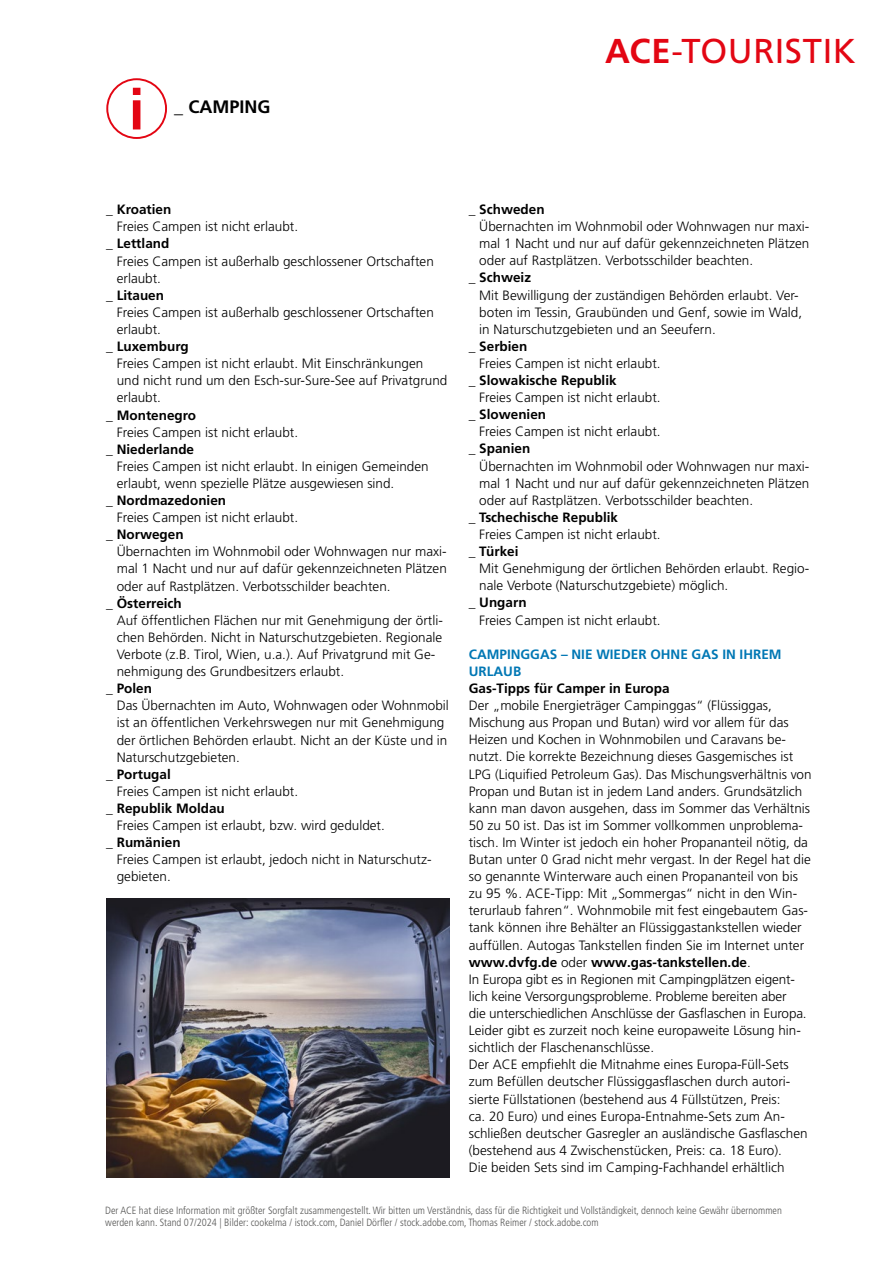
<style>
.page{position:relative;width:893px;height:1263px;background:#fff}
.page>*{position:absolute;margin:0;border:0;box-sizing:border-box;transform-origin:0 0}
.t1{font:34.5px "Frutiger LT Pro";letter-spacing:.015em;color:#e30613}
.t2{font:700 18px "Frutiger LT Pro";color:#000}
.t3{font:300 13.5px/17.1px "Frutiger LT Pro";color:#000}
.t4{font:700 13.5px "Frutiger LT Pro";color:#000}
.t5{font:700 13.5px/17.1px "Frutiger LT Pro";color:#0077b4}
.t6{font:300 condensed 10.5px/12px "Frutiger LT Pro";color:#575756}
.s1{font-weight:700}
</style>
<div class="page">
<svg style="left:133px;top:88px;width:7px;height:41px"></svg>
<div style="left:106px;top:78px;width:61px;height:61px;border:2px solid #e30613;border-radius:50%"></div>
<img style="left:106px;top:898px;width:343px;height:280px">
<h2 class="t2" style="left:174px;top:96px;width:98px">_ CAMPING</h2>
<h1 class="t1" style="left:605px;top:31px;width:252px"><span class="s1">ACE</span>-TOURISTIK</h1>
<p class="t4" style="left:106px;top:202px;width:67px">_ Kroatien</p>
<p class="t3" style="left:117px;top:218px;width:183px">Freies Campen ist nicht erlaubt.</p>
<p class="t4" style="left:106px;top:236px;width:65px">_ Lettland</p>
<p class="t3" style="left:117px;top:252px;width:319px">Freies Campen ist außerhalb geschlossener Ortschaften erlaubt.</p>
<p class="t4" style="left:106px;top:287px;width:59px">_ Litauen</p>
<p class="t3" style="left:117px;top:304px;width:319px">Freies Campen ist außerhalb geschlossener Ortschaften erlaubt.</p>
<p class="t4" style="left:106px;top:338px;width:84px">_ Luxemburg</p>
<p class="t3" style="left:117px;top:355px;width:332px">Freies Campen ist nicht erlaubt. Mit Einschränkungen und nicht rund um den Esch-sur-Sure-See auf Privatgrund erlaubt.</p>
<p class="t4" style="left:106px;top:407px;width:91px">_ Montenegro</p>
<p class="t3" style="left:117px;top:423px;width:183px">Freies Campen ist nicht erlaubt.</p>
<p class="t4" style="left:106px;top:441px;width:89px">_ Niederlande</p>
<p class="t3" style="left:117px;top:458px;width:313px">Freies Campen ist nicht erlaubt. In einigen Gemeinden erlaubt, wenn spezielle Plätze ausgewiesen sind.</p>
<p class="t4" style="left:106px;top:492px;width:121px">_ Nordmazedonien</p>
<p class="t3" style="left:117px;top:509px;width:183px">Freies Campen ist nicht erlaubt.</p>
<p class="t4" style="left:106px;top:527px;width:79px">_ Norwegen</p>
<p class="t3" style="left:117px;top:543px;width:332px;text-align:justify">Übernachten im Wohnmobil oder Wohnwagen nur maxi&shy;mal 1 Nacht und nur auf dafür gekennzeichneten Plätzen oder auf Rastplätzen. Verbotsschilder beachten.</p>
<p class="t4" style="left:106px;top:595px;width:77px">_ Österreich</p>
<p class="t3" style="left:117px;top:612px;width:328px">Auf öffentlichen Flächen nur mit Genehmigung der örtli&shy;chen Behörden. Nicht in Naturschutzgebieten. Regionale Verbote (z.B. Tirol, Wien, u.a.). Auf Privatgrund mit Ge&shy;nehmigung des Grundbesitzers erlaubt.</p>
<p class="t4" style="left:106px;top:681px;width:47px">_ Polen</p>
<p class="t3" style="left:117px;top:697px;width:334px">Das Übernachten im Auto, Wohnwagen oder Wohnmobil ist an öffentlichen Verkehrswegen nur mit Genehmigung der örtlichen Behörden erlaubt. Nicht an der Küste und in Naturschutzgebieten.</p>
<p class="t4" style="left:106px;top:766px;width:66px">_ Portugal</p>
<p class="t3" style="left:117px;top:783px;width:183px">Freies Campen ist nicht erlaubt.</p>
<p class="t4" style="left:106px;top:800px;width:120px">_ Republik Moldau</p>
<p class="t3" style="left:117px;top:817px;width:270px">Freies Campen ist erlaubt, bzw. wird geduldet.</p>
<p class="t4" style="left:106px;top:834px;width:76px">_ Rumänien</p>
<p class="t3" style="left:117px;top:851px;width:316px">Freies Campen ist erlaubt, jedoch nicht in Naturschutz&shy;gebieten.</p>
<p class="t4" style="left:469px;top:201px;width:77px">_ Schweden</p>
<p class="t3" style="left:479px;top:218px;width:332px;text-align:justify">Übernachten im Wohnmobil oder Wohnwagen nur maxi&shy;mal 1 Nacht und nur auf dafür gekennzeichneten Plätzen oder auf Rastplätzen. Verbotsschilder beachten.</p>
<p class="t4" style="left:469px;top:270px;width:64px">_ Schweiz</p>
<p class="t3" style="left:479px;top:286px;width:324px">Mit Bewilligung der zuständigen Behörden erlaubt. Ver&shy;boten im Tessin, Graubünden und Genf, sowie im Wald, in Naturschutzgebieten und an Seeufern.</p>
<p class="t4" style="left:469px;top:338px;width:60px">_ Serbien</p>
<p class="t3" style="left:479px;top:355px;width:183px">Freies Campen ist nicht erlaubt.</p>
<p class="t4" style="left:469px;top:372px;width:149px">_ Slowakische Republik</p>
<p class="t3" style="left:479px;top:389px;width:183px">Freies Campen ist nicht erlaubt.</p>
<p class="t4" style="left:469px;top:407px;width:79px">_ Slowenien</p>
<p class="t3" style="left:479px;top:423px;width:183px">Freies Campen ist nicht erlaubt.</p>
<p class="t4" style="left:469px;top:441px;width:63px">_ Spanien</p>
<p class="t3" style="left:479px;top:457px;width:332px;text-align:justify">Übernachten im Wohnmobil oder Wohnwagen nur maxi&shy;mal 1 Nacht und nur auf dafür gekennzeichneten Plätzen oder auf Rastplätzen. Verbotsschilder beachten.</p>
<p class="t4" style="left:469px;top:509px;width:151px">_ Tschechische Republik</p>
<p class="t3" style="left:479px;top:526px;width:183px">Freies Campen ist nicht erlaubt.</p>
<p class="t4" style="left:469px;top:543px;width:51px">_ Türkei</p>
<p class="t3" style="left:479px;top:560px;width:331px">Mit Genehmigung der örtlichen Behörden erlaubt. Regio&shy;nale Verbote (Naturschutzgebiete) möglich.</p>
<p class="t4" style="left:469px;top:595px;width:59px">_ Ungarn</p>
<p class="t3" style="left:479px;top:611px;width:183px">Freies Campen ist nicht erlaubt.</p>
<p class="t5" style="left:469px;top:645px;width:314px">CAMPINGGAS – NIE WIEDER OHNE GAS IN IHREM<br>URLAUB</p>
<p class="t4" style="left:469px;top:680px;width:202px">Gas-Tipps für Camper in Europa</p>
<p class="t3" style="left:469px;top:697px;width:344px">Der „mobile Energieträger Campinggas“ (Flüssiggas, Mischung aus Propan und Butan) wird vor allem für das Heizen und Kochen in Wohnmobilen und Caravans be&shy;nutzt. Die korrekte Bezeichnung dieses Gasgemisches ist LPG (Liquified Petroleum Gas). Das Mischungsverhältnis von Propan und Butan ist in jedem Land anders. Grundsätzlich kann man davon ausgehen, dass im Sommer das Verhältnis 50 zu 50 ist. Das ist im Sommer vollkommen unproblema&shy;tisch. Im Winter ist jedoch ein hoher Propananteil nötig, da Butan unter 0 Grad nicht mehr vergast. In der Regel hat die so genannte Winterware auch einen Propananteil von bis zu 95 %. ACE-Tipp: Mit „Sommergas“ nicht in den Win&shy;terurlaub fahren“. Wohnmobile mit fest eingebautem Gas&shy;tank können ihre Behälter an Flüssiggastankstellen wieder auffüllen. Autogas Tankstellen finden Sie im Internet unter <span class="s1">www.dvfg.de</span> oder <span class="s1">www.gas-tankstellen.de</span>.<br>In Europa gibt es in Regionen mit Campingplätzen eigent&shy;lich keine Versorgungsprobleme. Probleme bereiten aber<br>die unterschiedlichen Anschlüsse der Gasflaschen in Europa.<br>Leider gibt es zurzeit noch keine europaweite Lösung hin&shy;sichtlich der Flaschenanschlüsse.<br>Der ACE empfiehlt die Mitnahme eines Europa-Füll-Sets zum Befüllen deutscher Flüssiggasflaschen durch autori&shy;sierte Füllstationen (bestehend aus 4 Füllstützen, Preis:<br>ca. 20 Euro) und eines Europa-Entnahme-Sets zum An&shy;schließen deutscher Gasregler an ausländische Gasflaschen (bestehend aus 4 Zwischenstücken, Preis: ca. 18 Euro).<br>Die beiden Sets sind im Camping-Fachhandel erhältlich</p>
<p class="t6" style="left:105px;top:1204px;width:678px">Der ACE hat diese Information mit größter Sorgfalt zusammengestellt. Wir bitten um Verständnis, dass für die Richtigkeit und Vollständigkeit, dennoch keine Gewähr übernommen werden kann. Stand 07/2024 | Bilder: cookelma / istock.com, Daniel Dörfler / stock.adobe.com, Thomas Reimer / stock.adobe.com</p>
</div>
